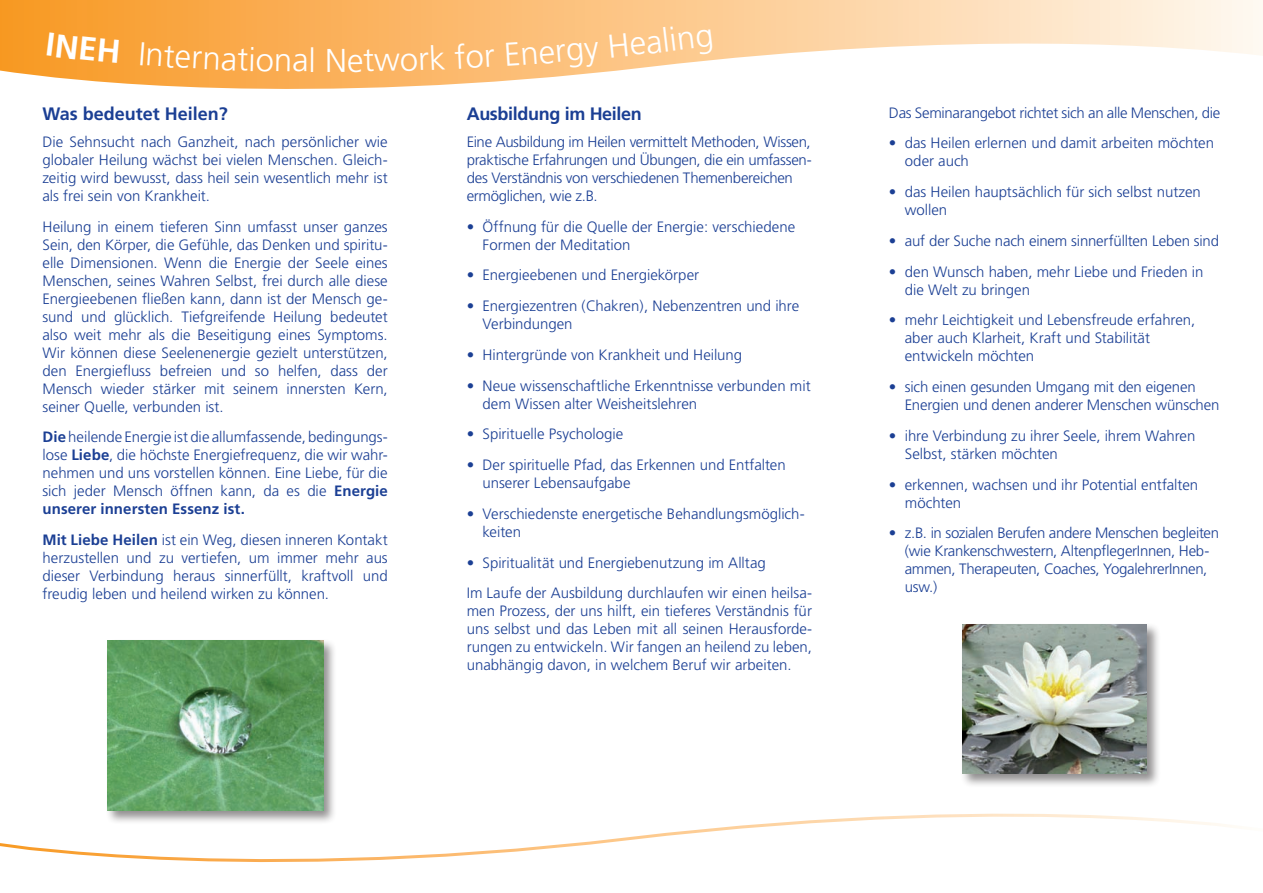
<style>
.page{position:relative;width:1263px;height:893px;background:#fff}
.page>*{position:absolute;margin:0;border:0;box-sizing:border-box;transform-origin:0 0}
.t1{font:300 33px "Frutiger";color:#fff}
.Headline{font:700 18px "Frutiger";color:#1b3f94}
.Headline-2{font:700 18px "Frutiger";letter-spacing:-.02em;color:#1b3f94}
.Fließtext{font:300 15px/18px "Frutiger";letter-spacing:-.005em;color:#1b3f94}
.s1{font-weight:700}
</style>
<div class="page">
<svg style="left:0;top:0;width:1263px;height:89px"></svg>
<svg style="left:0;top:813px;width:1232px;height:50px"></svg>
<div style="left:105px;top:638px;width:233px;height:186px;background:#231f20;opacity:.5"></div>
<img style="left:107px;top:640px;width:216px;height:170px">
<div style="left:960px;top:622px;width:201px;height:166px;background:#231f20;opacity:.5"></div>
<img style="left:963px;top:624px;width:184px;height:150px">
<div style="left:47px;top:33px;width:72px;height:30px;background:#f89f30"></div>
<svg style="left:140px;top:42px;width:150px;height:29px;background:#f9a746"></svg>
<div style="left:348px;top:44px;width:97px;height:28px;background:#fbb464"></div>
<svg style="left:455px;top:43px;width:40px;height:26px"></svg>
<div style="left:506px;top:42px;width:94px;height:26px;background:#fcc07c"></div>
<svg style="left:609px;top:33px;width:52px;height:24px"></svg>
<p class="t1" style="left:292px;top:42px;width:57px">al N</p>
<p class="Headline" style="left:43px;top:103px;width:187px">Was bedeutet Heilen?</p>
<p class="Fließtext" style="left:43px;top:133px;width:347px;text-align:justify">Die Sehnsucht nach Ganzheit, nach persönlicher wie globaler Heilung wächst bei vielen Menschen. Gleich&shy;zeitig wird bewusst, dass heil sein wesentlich mehr ist als frei sein von Krankheit.</p>
<p class="Fließtext" style="left:43px;top:217px;width:347px;text-align:justify">Heilung in einem tieferen Sinn umfasst unser ganzes Sein, den Körper, die Gefühle, das Denken und spiritu&shy;elle Dimensionen. Wenn die Energie der Seele eines Menschen, seines Wahren Selbst, frei durch alle diese Energieebenen fließen kann, dann ist der Mensch ge&shy;sund und glücklich. Tiefgreifende Heilung bedeutet also weit mehr als die Beseitigung eines Symptoms.<br>Wir können diese Seelenenergie gezielt unterstützen, den Energiefluss befreien und so helfen, dass der Mensch wieder stärker mit seinem innersten Kern, seiner Quelle, verbunden ist.</p>
<p class="Fließtext" style="left:43px;top:428px;width:347px;text-align:justify"><span class="s1">Die</span> heilende Energie ist die allumfassende, bedingungs&shy;lose <span class="s1">Liebe</span>, die höchste Energiefrequenz, die wir wahr&shy;nehmen und uns vorstellen können. Eine Liebe, für die sich jeder Mensch öffnen kann, da es die <span class="s1">Energie unserer innersten Essenz ist.</span></p>
<p class="Fließtext" style="left:43px;top:531px;width:347px;text-align:justify"><span class="s1">Mit Liebe Heilen</span> ist ein Weg, diesen inneren Kontakt herzustellen und zu vertiefen, um immer mehr aus dieser Verbindung heraus sinnerfüllt, kraftvoll und freudig leben und heilend wirken zu können.</p>
<p class="t1" style="left:660px;top:22px;width:53px;rotate:-7deg">ling</p>
<p class="Headline-2" style="left:467px;top:103px;width:177px">Ausbildung im Heilen</p>
<p class="Fließtext" style="left:467px;top:133px;width:347px">Eine Ausbildung im Heilen vermittelt Methoden, Wissen, praktische Erfahrungen und Übungen, die ein umfassen&shy;des Verständnis von verschiedenen Themenbereichen ermöglichen, wie z.B.</p>
<p class="Fließtext" style="left:482px;top:217px;width:314px;text-indent:-16px">• Öffnung für die Quelle der Energie: verschiedene<br>Formen der Meditation</p>
<p class="Fließtext" style="left:467px;top:266px;width:234px">• Energieebenen und Energiekörper</p>
<p class="Fließtext" style="left:482px;top:297px;width:318px;text-indent:-16px">• Energiezentren (Chakren), Nebenzentren und ihre<br>Verbindungen</p>
<p class="Fließtext" style="left:467px;top:346px;width:277px">• Hintergründe von Krankheit und Heilung</p>
<p class="Fließtext" style="left:482px;top:376px;width:330px;text-indent:-16px">• Neue wissenschaftliche Erkenntnisse verbunden mit dem Wissen alter Weisheitslehren</p>
<p class="Fließtext" style="left:467px;top:425px;width:158px">• Spirituelle Psychologie</p>
<p class="Fließtext" style="left:482px;top:456px;width:305px;text-indent:-16px">• Der spirituelle Pfad, das Erkennen und Entfalten unserer Lebensaufgabe</p>
<p class="Fließtext" style="left:482px;top:505px;width:324px;text-indent:-16px">• Verschiedenste energetische Behandlungsmöglich&shy;keiten</p>
<p class="Fließtext" style="left:467px;top:553px;width:301px">• Spiritualität und Energiebenutzung im Alltag</p>
<p class="Fließtext" style="left:467px;top:584px;width:347px;text-align:justify">Im Laufe der Ausbildung durchlaufen wir einen heilsa&shy;men Prozess, der uns hilft, ein tieferes Verständnis für uns selbst und das Leben mit all seinen Herausforde&shy;rungen zu entwickeln. Wir fangen an heilend zu leben, unabhängig davon, in welchem Beruf wir arbeiten.</p>
<p class="Fließtext" style="left:889px;top:103px;width:333px">Das Seminarangebot richtet sich an alle Menschen, die</p>
<p class="Fließtext" style="left:905px;top:134px;width:311px;text-indent:-16px">• das Heilen erlernen und damit arbeiten möchten oder auch</p>
<p class="Fließtext" style="left:905px;top:183px;width:298px;text-indent:-16px">• das Heilen hauptsächlich für sich selbst nutzen wollen</p>
<p class="Fließtext" style="left:889px;top:232px;width:332px">• auf der Suche nach einem sinnerfüllten Leben sind</p>
<p class="Fließtext" style="left:905px;top:262px;width:300px;text-indent:-16px">• den Wunsch haben, mehr Liebe und Frieden in die Welt zu bringen</p>
<p class="Fließtext" style="left:905px;top:311px;width:292px;text-indent:-16px">• mehr Leichtigkeit und Lebensfreude erfahren, aber auch Klarheit, Kraft und Stabilität entwickeln möchten</p>
<p class="Fließtext" style="left:905px;top:378px;width:316px;text-indent:-16px">• sich einen gesunden Umgang mit den eigenen<br>Energien und denen anderer Menschen wünschen</p>
<p class="Fließtext" style="left:905px;top:427px;width:292px;text-indent:-16px">• ihre Verbindung zu ihrer Seele, ihrem Wahren<br>Selbst, stärken möchten</p>
<p class="Fließtext" style="left:905px;top:475px;width:295px;text-indent:-16px">• erkennen, wachsen und ihr Potential entfalten möchten</p>
<p class="Fließtext" style="left:905px;top:524px;width:316px;text-indent:-16px">• z.B. in sozialen Berufen andere Menschen begleiten (wie Krankenschwestern, AltenpflegerInnen, Heb&shy;ammen, Therapeuten, Coaches, YogalehrerInnen, usw.)</p>
</div>
